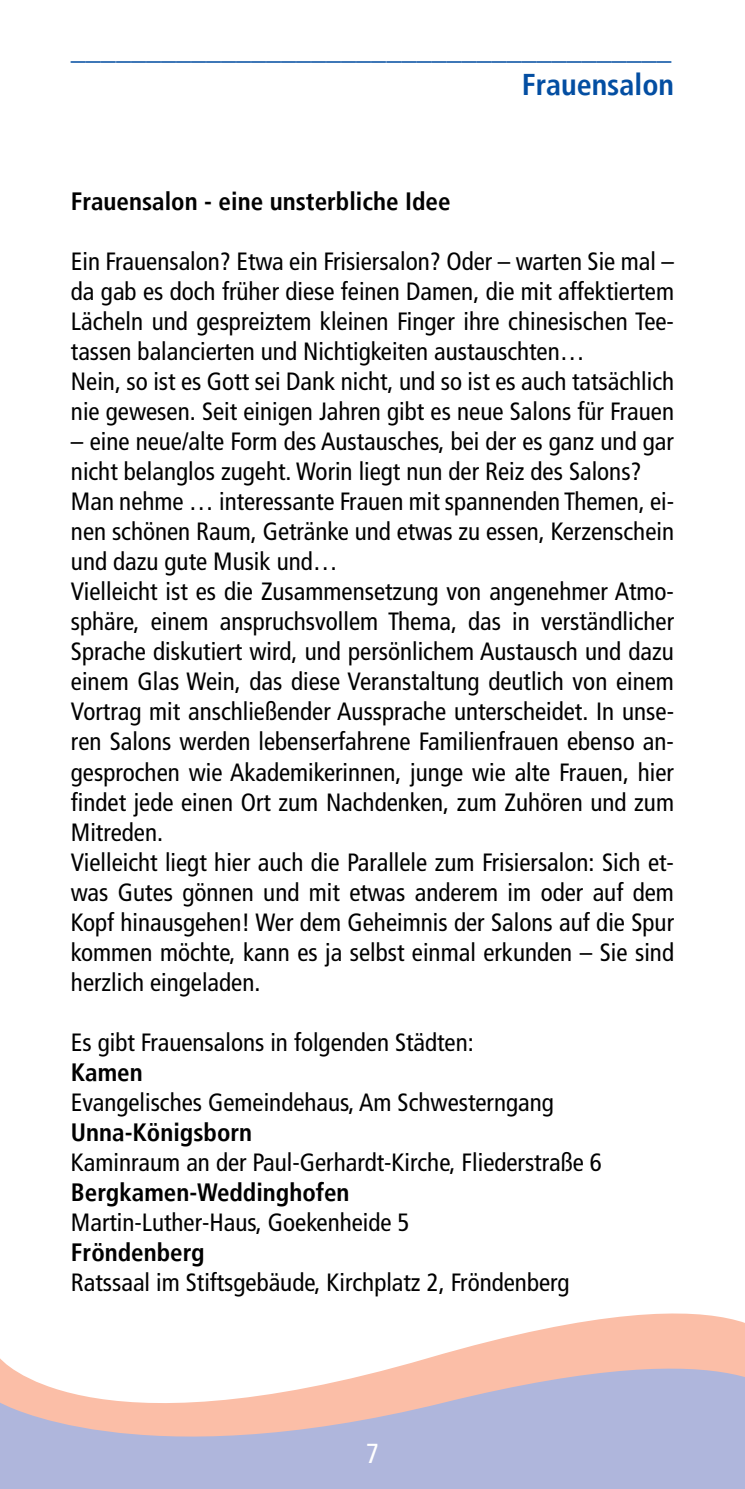
<style>
.page{position:relative;width:745px;height:1489px;background:#fff}
.page>*{position:absolute;margin:0;border:0;box-sizing:border-box;transform-origin:0 0}
.t1{font:700 condensed 30px/36px "Frutiger LT";color:#034ea2;text-align:right}
.t2{font:condensed 27.5px "Frutiger LT";color:#fff}
.t3{font:condensed 25px/30px "Frutiger LT";color:#000}
.t4{font:700 condensed 25px "Frutiger LT";color:#000}
</style>
<div class="page">
<svg style="left:565px;top:1313px;width:179px;height:12px;fill:#fbbea7"></svg>
<svg style="left:0;top:1325px;width:744px;height:163px"></svg>
<p class="t1" style="left:71px;top:30px;width:604px">________________________________________<br>Frauensalon</p>
<p class="t4" style="left:71px;top:187px;width:381px">Frauensalon - eine unsterbliche Idee</p>
<p class="t3" style="left:71px;top:247px;width:604px">Ein Frauensalon? Etwa ein Frisiersalon? Oder – warten Sie mal – da gab es doch früher diese feinen Damen, die mit affektiertem Lächeln und gespreiztem kleinen Finger ihre chinesischen Tee&shy;tassen balancierten und Nichtigkeiten austauschten…<br>Nein, so ist es Gott sei Dank nicht, und so ist es auch tatsächlich nie gewesen. Seit einigen Jahren gibt es neue Salons für Frauen</p>
<p class="t3" style="left:71px;top:427px;width:604px">– eine neue/alte Form des Austausches, bei der es ganz und gar nicht belanglos zugeht. Worin liegt nun der Reiz des Salons?<br>Man nehme … interessante Frauen mit spannenden Themen, ei&shy;nen schönen Raum, Getränke und etwas zu essen, Kerzenschein und dazu gute Musik und…<br>Vielleicht ist es die Zusammensetzung von angenehmer Atmo&shy;sphäre, einem anspruchsvollem Thema, das in verständlicher Sprache diskutiert wird, und persönlichem Austausch und dazu einem Glas Wein, das diese Veranstaltung deutlich von einem Vortrag mit anschließender Aussprache unterscheidet. In unse&shy;ren Salons werden lebenserfahrene Familienfrauen ebenso an&shy;gesprochen wie Akademikerinnen, junge wie alte Frauen, hier findet jede einen Ort zum Nachdenken, zum Zuhören und zum Mitreden.<br>Vielleicht liegt hier auch die Parallele zum Frisiersalon: Sich et&shy;was Gutes gönnen und mit etwas anderem im oder auf dem Kopf hinausgehen! Wer dem Geheimnis der Salons auf die Spur kommen möchte, kann es ja selbst einmal erkunden – Sie sind herzlich eingeladen.</p>
<p class="t3" style="left:71px;top:1027px;width:404px">Es gibt Frauensalons in folgenden Städten:</p>
<p class="t4" style="left:71px;top:1057px;width:73px">Kamen</p>
<p class="t3" style="left:71px;top:1087px;width:484px">Evangelisches Gemeindehaus, Am Schwesterngang</p>
<p class="t4" style="left:71px;top:1117px;width:183px">Unna-Königsborn</p>
<p class="t3" style="left:71px;top:1147px;width:532px">Kaminraum an der Paul-Gerhardt-Kirche, Fliederstraße 6</p>
<p class="t4" style="left:71px;top:1177px;width:280px">Bergkamen-Weddinghofen</p>
<p class="t3" style="left:71px;top:1207px;width:340px">Martin-Luther-Haus, Goekenheide 5</p>
<p class="t4" style="left:71px;top:1237px;width:135px">Fröndenberg</p>
<p class="t3" style="left:71px;top:1267px;width:500px">Ratssaal im Stiftsgebäude, Kirchplatz 2, Fröndenberg</p>
<p class="t2" style="left:365px;top:1436px;width:15px">7</p>
</div>
